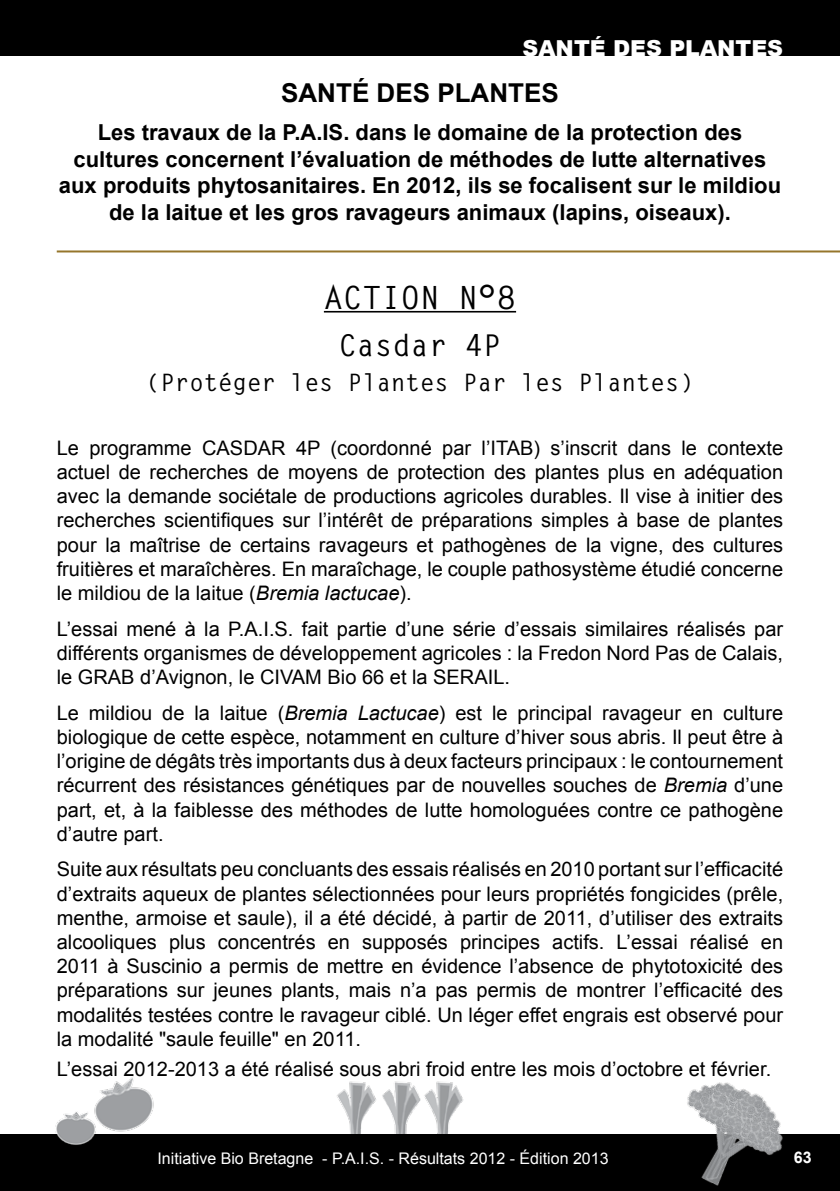
<style>
.page{position:relative;width:840px;height:1191px;background:#fff}
.page>*{position:absolute;margin:0;border:0;box-sizing:border-box;transform-origin:0 0}
.t1{font:700 32px "Letter Gothic Std";color:#000}
.t2{font:700 30px "Letter Gothic Std";color:#000}
.t3{font:700 26px "Arial";color:#000}
.t4{font:700 24px "Letter Gothic Std";color:#000}
.t5{font:700 22px/26.6px "Arial";color:#000;text-align:center}
.t6{font:900 22px "Arial";color:#fff}
.t7{font:20px/24.2px "Arial";color:#000;text-align:justify}
.t8{font:16px "Arial";color:#fff}
.t9{font:700 16px "Arial";color:#fff}
.s1{font-style:italic}
</style>
<div class="page">
<img style="left:337px;top:1081px;width:127px;height:53px">
<div style="left:0;top:1134px;width:839px;height:57px;background:#000"></div>
<div style="left:0;top:0;width:839px;height:55px;background:#000"></div>
<img style="left:55px;top:1076px;width:99px;height:69px">
<img style="left:687px;top:1082px;width:96px;height:104px">
<hr style="left:324px;top:311px;width:192px;height:1px;background:#000">
<hr style="left:57px;top:250px;width:782px;height:2px;background:#96762c">
<p class="t6" style="left:522px;top:32px;width:262px">SANTÉ DES PLANTES</p>
<h3 class="t3" style="left:281px;top:76px;width:279px">SANTÉ DES PLANTES</h3>
<p class="t5" style="left:59px;top:120px;width:723px">Les travaux de la P.A.IS. dans le domaine de la protection des cultures concernent l’évaluation de méthodes de lutte alternatives aux produits phytosanitaires. En 2012, ils se focalisent sur le mildiou de la laitue et les gros ravageurs animaux (lapins, oiseaux).</p>
<h1 class="t1" style="left:324px;top:277px;width:193px">ACTION N°8</h1>
<h2 class="t2" style="left:339px;top:327px;width:163px">Casdar 4P</h2>
<p class="t4" style="left:146px;top:367px;width:549px">(Protéger les Plantes Par les Plantes)</p>
<p class="t7" style="left:57px;top:436px;width:727px">Le programme CASDAR 4P (coordonné par l’ITAB) s’inscrit dans le contexte actuel de recherches de moyens de protection des plantes plus en adéquation avec la demande sociétale de productions agricoles durables. Il vise à initier des recherches scientifiques sur l’intérêt de préparations simples à base de plantes pour la maîtrise de certains ravageurs et pathogènes de la vigne, des cultures fruitières et maraîchères. En maraîchage, le couple pathosystème étudié concerne le mildiou de la laitue (<span class="s1">Bremia lactucae</span>).</p>
<p class="t7" style="left:57px;top:616px;width:727px">L’essai mené à la P.A.I.S. fait partie d’une série d’essais similaires réalisés par différents organismes de développement agricoles : la Fredon Nord Pas de Calais, le GRAB d’Avignon, le CIVAM Bio 66 et la SERAIL.</p>
<p class="t7" style="left:57px;top:700px;width:727px">Le mildiou de la laitue (<span class="s1">Bremia Lactucae</span>) est le principal ravageur en culture biologique de cette espèce, notamment en culture d’hiver sous abris. Il peut être à l’origine de dégâts très importants dus à deux facteurs principaux : le contournement récurrent des résistances génétiques par de nouvelles souches de <span class="s1">Bremia</span> d’une part, et, à la faiblesse des méthodes de lutte homologuées contre ce pathogène d’autre part.</p>
<p class="t7" style="left:57px;top:857px;width:727px">Suite aux résultats peu concluants des essais réalisés en 2010 portant sur l’efficacité d’extraits aqueux de plantes sélectionnées pour leurs propriétés fongicides (prêle, menthe, armoise et saule), il a été décidé, à partir de 2011, d’utiliser des extraits alcooliques plus concentrés en supposés principes actifs. L’essai réalisé en 2011 à Suscinio a permis de mettre en évidence l’absence de phytotoxicité des préparations sur jeunes plants, mais n’a pas permis de montrer l’efficacité des modalités testées contre le ravageur ciblé. Un léger effet engrais est observé pour la modalité "saule feuille" en 2011.</p>
<p class="t7" style="left:57px;top:1057px;width:715px">L’essai 2012-2013 a été réalisé sous abri froid entre les mois d’octobre et février.</p>
<p class="t8" style="left:157px;top:1147px;width:452px">Initiative Bio Bretagne - P.A.I.S. - Résultats 2012 - Édition 2013</p>
<p class="t9" style="left:793px;top:1146px;width:19px">63</p>
</div>
